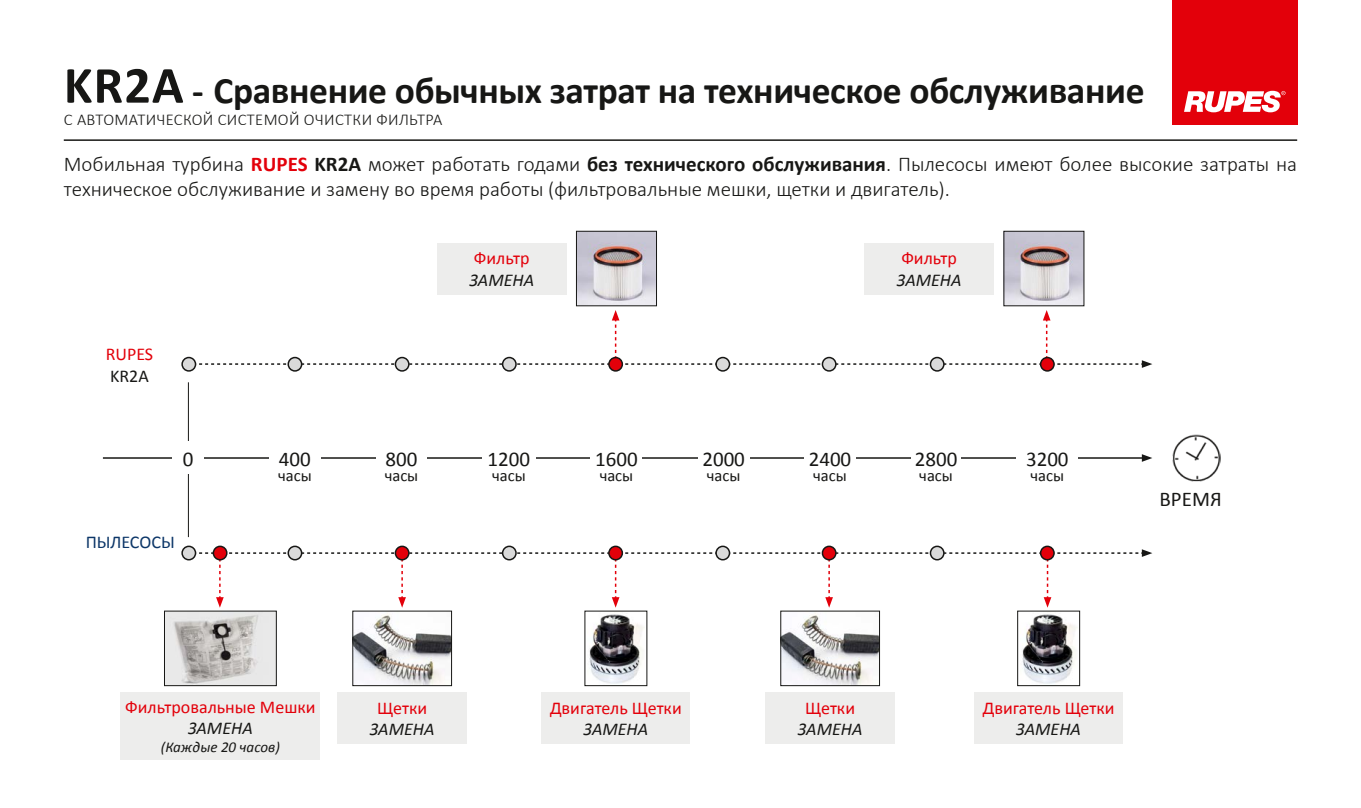
<style>
.page{position:relative;width:1361px;height:808px;background:#fff}
.page>*{position:absolute;margin:0;border:0;box-sizing:border-box;transform-origin:0 0}
.t1{font:700 37.5px "Calibri";letter-spacing:-.01em;color:#171715}
.t2{font:300 21px/25.2px "Calibri";color:#171715}
.t3{font:21px "Calibri";color:#171715}
.t4{font:18px "Calibri";color:#e3000a}
.t5{font:italic 18px "Calibri";color:#171715}
.t6{font:18px "Calibri";color:#0c3668}
.t7{font:18px "Calibri";color:#171715}
.t8{font:300 16.5px "Calibri";letter-spacing:.02em;color:#171715}
.t9{font:16.5px "Calibri";color:#171715}
.t10{font:italic 15px "Calibri";color:#171715}
.s1{font-size:52.5px}
.s2{font-weight:700;color:#e3000a}
.s3{font-weight:700}
</style>
<div class="page">
<hr style="left:103px;top:457px;width:1041px;height:2px;background:#171715">
<svg style="left:1142px;top:454px;width:10px;height:8px"></svg>
<hr style="left:188px;top:382px;width:1px;height:155px;background:#171715">
<svg style="left:187px;top:310px;width:965px;height:58px"></svg>
<svg style="left:187px;top:549px;width:965px;height:59px"></svg>
<img style="left:166px;top:613px;width:109px;height:71px">
<div style="left:164px;top:611px;width:113px;height:75px;border:1px solid #171715"></div>
<img style="left:354px;top:613px;width:96px;height:71px">
<div style="left:352px;top:611px;width:100px;height:75px;border:1px solid #171715"></div>
<img style="left:782px;top:613px;width:96px;height:71px">
<div style="left:780px;top:611px;width:100px;height:75px;border:1px solid #171715"></div>
<img style="left:589px;top:614px;width:55px;height:70px">
<img style="left:1022px;top:614px;width:55px;height:70px">
<div style="left:1017px;top:611px;width:63px;height:75px;border:1px solid #171715"></div>
<img style="left:578px;top:233px;width:77px;height:71px">
<div style="left:576px;top:231px;width:81px;height:75px;border:1px solid #171715"></div>
<img style="left:1005px;top:233px;width:77px;height:71px">
<hr style="left:64px;top:139px;width:1233px;height:2px;background:#171715">
<div style="left:120px;top:692px;width:200px;height:67px;background:#ededec"></div>
<div style="left:338px;top:692px;width:129px;height:51px;background:#ededec"></div>
<div style="left:541px;top:692px;width:149px;height:51px;background:#ededec"></div>
<div style="left:974px;top:692px;width:149px;height:51px;background:#ededec"></div>
<div style="left:765px;top:692px;width:130px;height:51px;background:#ededec"></div>
<div style="left:437px;top:243px;width:129px;height:51px;background:#ededec"></div>
<div style="left:864px;top:243px;width:130px;height:51px;background:#ededec"></div>
<div style="left:172px;top:441px;width:32px;height:33px;background:#fff"></div>
<div style="left:269px;top:450px;width:52px;height:45px;background:#fff"></div>
<div style="left:376px;top:450px;width:50px;height:45px;background:#fff"></div>
<div style="left:482px;top:450px;width:53px;height:45px;background:#fff"></div>
<div style="left:591px;top:450px;width:51px;height:45px;background:#fff"></div>
<div style="left:698px;top:450px;width:51px;height:45px;background:#fff"></div>
<div style="left:804px;top:450px;width:51px;height:45px;background:#fff"></div>
<div style="left:911px;top:450px;width:50px;height:45px;background:#fff"></div>
<div style="left:1016px;top:450px;width:62px;height:45px;background:#fff"></div>
<img style="left:1173px;top:434px;width:47px;height:48px">
<div style="left:182px;top:357px;width:13px;height:14px;background:#dadada;border-radius:50%"></div>
<div style="left:181px;top:357px;width:15px;height:15px;border:2px solid #171715;border-radius:50%"></div>
<div style="left:288px;top:357px;width:14px;height:14px;background:#dadada;border-radius:50%"></div>
<div style="left:287px;top:357px;width:15px;height:15px;border:2px solid #171715;border-radius:50%"></div>
<div style="left:395px;top:357px;width:14px;height:14px;background:#dadada;border-radius:50%"></div>
<div style="left:395px;top:357px;width:14px;height:15px;border:2px solid #171715;border-radius:50%"></div>
<div style="left:502px;top:357px;width:14px;height:14px;background:#dadada;border-radius:50%"></div>
<div style="left:502px;top:357px;width:15px;height:15px;border:2px solid #171715;border-radius:50%"></div>
<div style="left:1040px;top:357px;width:14px;height:14px;background:#e3000a;border-radius:50%"></div>
<div style="left:1040px;top:357px;width:14px;height:15px;border:2px solid #171715;border-radius:50%"></div>
<div style="left:609px;top:357px;width:13px;height:14px;background:#e3000a;border-radius:50%"></div>
<div style="left:608px;top:357px;width:15px;height:15px;border:2px solid #171715;border-radius:50%"></div>
<div style="left:716px;top:357px;width:13px;height:14px;background:#dadada;border-radius:50%"></div>
<div style="left:715px;top:357px;width:15px;height:15px;border:2px solid #171715;border-radius:50%"></div>
<div style="left:930px;top:357px;width:14px;height:14px;background:#dadada;border-radius:50%"></div>
<div style="left:929px;top:357px;width:15px;height:15px;border:2px solid #171715;border-radius:50%"></div>
<div style="left:822px;top:357px;width:14px;height:14px;background:#dadada;border-radius:50%"></div>
<div style="left:821px;top:357px;width:15px;height:15px;border:2px solid #171715;border-radius:50%"></div>
<div style="left:182px;top:546px;width:13px;height:14px;background:#dadada;border-radius:50%"></div>
<div style="left:181px;top:546px;width:15px;height:14px;border:2px solid #171715;border-radius:50%"></div>
<div style="left:288px;top:546px;width:14px;height:14px;background:#dadada;border-radius:50%"></div>
<div style="left:287px;top:546px;width:15px;height:14px;border:2px solid #171715;border-radius:50%"></div>
<div style="left:395px;top:546px;width:14px;height:14px;background:#e3000a;border-radius:50%"></div>
<div style="left:395px;top:546px;width:14px;height:14px;border:2px solid #171715;border-radius:50%"></div>
<div style="left:213px;top:546px;width:14px;height:14px;background:#e3000a;border-radius:50%"></div>
<div style="left:213px;top:546px;width:14px;height:14px;border:2px solid #171715;border-radius:50%"></div>
<div style="left:502px;top:546px;width:14px;height:14px;background:#dadada;border-radius:50%"></div>
<div style="left:502px;top:546px;width:15px;height:14px;border:2px solid #171715;border-radius:50%"></div>
<div style="left:1040px;top:546px;width:14px;height:14px;background:#e3000a;border-radius:50%"></div>
<div style="left:1040px;top:546px;width:14px;height:14px;border:2px solid #171715;border-radius:50%"></div>
<div style="left:609px;top:546px;width:13px;height:14px;background:#e3000a;border-radius:50%"></div>
<div style="left:608px;top:546px;width:15px;height:14px;border:2px solid #171715;border-radius:50%"></div>
<div style="left:716px;top:546px;width:13px;height:14px;background:#dadada;border-radius:50%"></div>
<div style="left:715px;top:546px;width:15px;height:14px;border:2px solid #171715;border-radius:50%"></div>
<div style="left:930px;top:546px;width:14px;height:14px;background:#dadada;border-radius:50%"></div>
<div style="left:929px;top:546px;width:15px;height:14px;border:2px solid #171715;border-radius:50%"></div>
<div style="left:822px;top:546px;width:14px;height:14px;background:#e3000a;border-radius:50%"></div>
<div style="left:821px;top:546px;width:15px;height:14px;border:2px solid #171715;border-radius:50%"></div>
<div style="left:1171px;top:0;width:126px;height:124px;background:#e3000a"></div>
<svg style="left:1184px;top:91px;width:101px;height:21px"></svg>
<h1 class="t1" style="left:64px;top:66px;width:1082px"><span class="s1">KR2A</span> - Сравнение обычных затрат на техническое обслуживание</h1>
<p class="t8" style="left:64px;top:109px;width:380px">С АВТОМАТИЧЕСКОЙ СИСТЕМОЙ ОЧИСТКИ ФИЛЬТРА</p>
<p class="t2" style="left:64px;top:151px;width:1235px">Мобильная турбина <span class="s2">RUPES</span> <span class="s3">KR2A</span> может работать годами <span class="s3">без технического обслуживания</span>. Пылесосы имеют более высокие затраты на техническое обслуживание и замену во время работы (фильтровальные мешки, щетки и двигатель).</p>
<p class="t4" style="left:106px;top:343px;width:49px">RUPES</p>
<p class="t7" style="left:110px;top:364px;width:40px">KR2A</p>
<p class="t3" style="left:183px;top:445px;width:12px">0</p>
<p class="t3" style="left:279px;top:446px;width:33px">400</p>
<p class="t9" style="left:278px;top:465px;width:35px">часы</p>
<p class="t6" style="left:86px;top:531px;width:91px">ПЫЛЕСОСЫ</p>
<p class="t4" style="left:474px;top:247px;width:57px">Фильтр</p>
<p class="t5" style="left:469px;top:268px;width:66px">ЗАМЕНА</p>
<p class="t3" style="left:385px;top:446px;width:33px">800</p>
<p class="t9" style="left:385px;top:465px;width:35px">часы</p>
<p class="t3" style="left:487px;top:446px;width:44px">1200</p>
<p class="t9" style="left:492px;top:465px;width:35px">часы</p>
<p class="t3" style="left:595px;top:446px;width:44px">1600</p>
<p class="t9" style="left:600px;top:465px;width:35px">часы</p>
<p class="t4" style="left:901px;top:247px;width:57px">Фильтр</p>
<p class="t5" style="left:897px;top:268px;width:66px">ЗАМЕНА</p>
<p class="t3" style="left:702px;top:446px;width:44px">2000</p>
<p class="t9" style="left:707px;top:465px;width:35px">часы</p>
<p class="t3" style="left:808px;top:446px;width:44px">2400</p>
<p class="t9" style="left:813px;top:465px;width:35px">часы</p>
<p class="t3" style="left:915px;top:446px;width:44px">2800</p>
<p class="t9" style="left:919px;top:465px;width:35px">часы</p>
<p class="t3" style="left:1026px;top:446px;width:44px">3200</p>
<p class="t9" style="left:1030px;top:465px;width:35px">часы</p>
<p class="t3" style="left:1159px;top:486px;width:64px">ВРЕМЯ</p>
<p class="t4" style="left:125px;top:695px;width:192px">Фильтровальные Мешки</p>
<p class="t5" style="left:188px;top:716px;width:66px">ЗАМЕНА</p>
<p class="t10" style="left:161px;top:737px;width:121px">(Каждые 20 часов)</p>
<p class="t4" style="left:377px;top:696px;width:51px">Щетки</p>
<p class="t5" style="left:370px;top:717px;width:66px">ЗАМЕНА</p>
<p class="t4" style="left:550px;top:696px;width:133px">Двигатель Щетки</p>
<p class="t5" style="left:583px;top:717px;width:66px">ЗАМЕНА</p>
<p class="t4" style="left:805px;top:696px;width:51px">Щетки</p>
<p class="t5" style="left:798px;top:717px;width:66px">ЗАМЕНА</p>
<p class="t4" style="left:983px;top:696px;width:133px">Двигатель Щетки</p>
<p class="t5" style="left:1016px;top:717px;width:66px">ЗАМЕНА</p>
</div>
